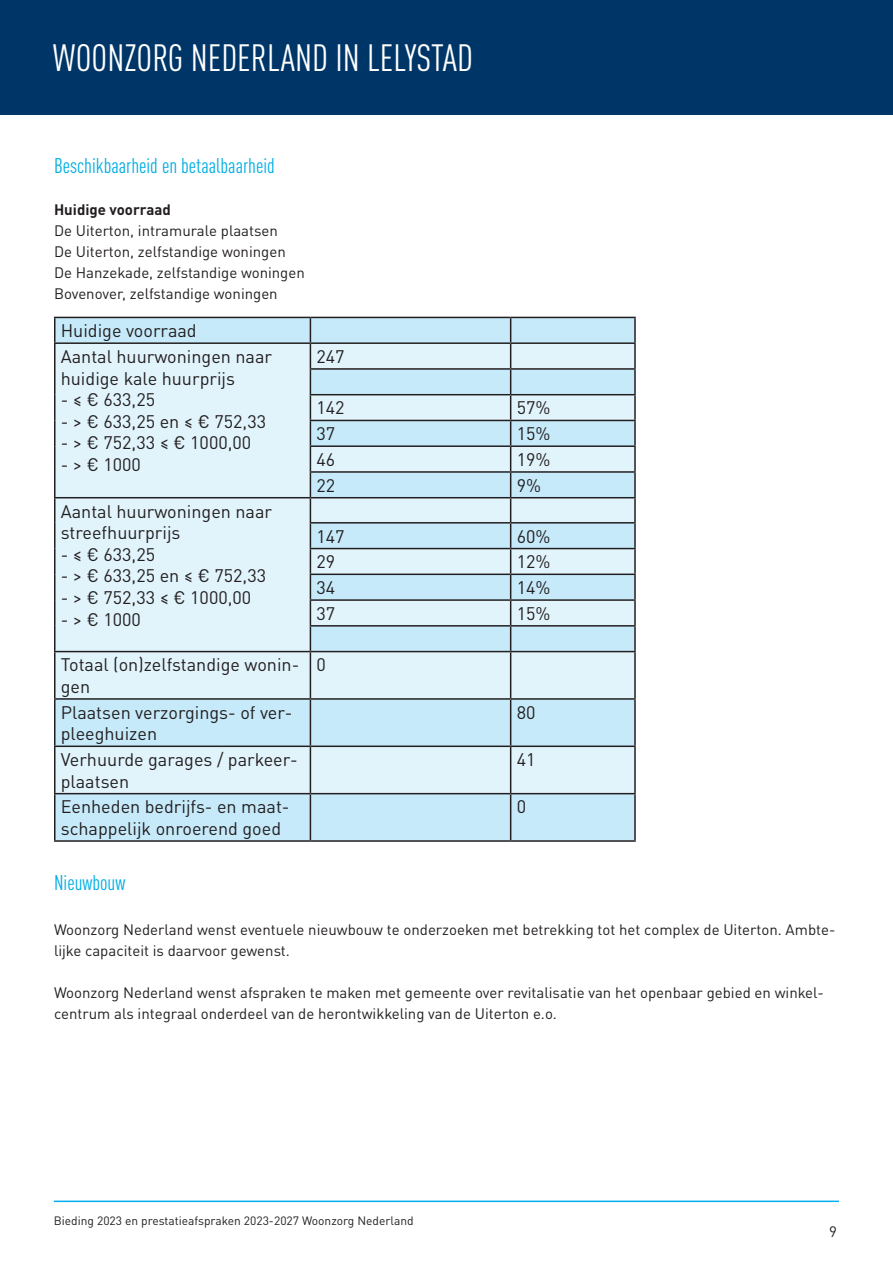
<style>
.page{position:relative;width:893px;height:1263px;background:#fff}
.page>*{position:absolute;margin:0;border:0;box-sizing:border-box;transform-origin:0 0}
.t1{font:condensed 37.5px "DIN Pro";color:#fff}
.t2{font:condensed 21px "DIN Pro";color:#00aee5}
.t3{font:18px/21.6px "DIN Pro";color:#231f20}
.t4{font:15px/21px "DIN Pro";color:#231f20}
.t5{font:700 15px "DIN Pro";color:#231f20}
.t6{font:12px "DIN Pro";color:#231f20}
</style>
<div class="page">
<hr style="left:54px;top:1200px;width:785px;height:2px;background:#00aeef">
<div style="left:0;top:0;width:893px;height:114px;background:#003667"></div>
<div style="left:56px;top:318px;width:578px;height:522px;background:#c6eafa"></div>
<svg style="left:56px;top:344px;width:578px;height:449px;background:#d7effa"></svg>
<hr style="left:54px;top:317px;width:256px;height:1px;background:#231f20">
<hr style="left:54px;top:318px;width:2px;height:24px;background:#231f20">
<hr style="left:310px;top:317px;width:201px;height:1px;background:#231f20">
<hr style="left:511px;top:317px;width:125px;height:1px;background:#231f20">
<hr style="left:634px;top:318px;width:2px;height:24px;background:#231f20">
<hr style="left:54px;top:342px;width:256px;height:2px;background:#231f20">
<hr style="left:54px;top:344px;width:2px;height:25px;background:#231f20">
<hr style="left:310px;top:342px;width:201px;height:2px;background:#231f20">
<hr style="left:511px;top:342px;width:125px;height:2px;background:#231f20">
<hr style="left:634px;top:344px;width:2px;height:24px;background:#231f20">
<hr style="left:54px;top:369px;width:2px;height:26px;background:#231f20">
<hr style="left:310px;top:368px;width:201px;height:2px;background:#231f20">
<hr style="left:511px;top:368px;width:125px;height:2px;background:#231f20">
<hr style="left:634px;top:370px;width:2px;height:24px;background:#231f20">
<hr style="left:54px;top:395px;width:2px;height:25px;background:#231f20">
<hr style="left:310px;top:394px;width:201px;height:1px;background:#231f20">
<hr style="left:511px;top:394px;width:125px;height:1px;background:#231f20">
<hr style="left:634px;top:395px;width:2px;height:25px;background:#231f20">
<hr style="left:54px;top:420px;width:2px;height:26px;background:#231f20">
<hr style="left:310px;top:420px;width:201px;height:1px;background:#231f20">
<hr style="left:511px;top:420px;width:125px;height:1px;background:#231f20">
<hr style="left:634px;top:421px;width:2px;height:24px;background:#231f20">
<hr style="left:54px;top:446px;width:2px;height:26px;background:#231f20">
<hr style="left:310px;top:445px;width:201px;height:2px;background:#231f20">
<hr style="left:511px;top:445px;width:125px;height:2px;background:#231f20">
<hr style="left:634px;top:447px;width:2px;height:24px;background:#231f20">
<hr style="left:54px;top:472px;width:2px;height:25px;background:#231f20">
<hr style="left:310px;top:471px;width:201px;height:2px;background:#231f20">
<hr style="left:511px;top:471px;width:125px;height:2px;background:#231f20">
<hr style="left:634px;top:473px;width:2px;height:24px;background:#231f20">
<hr style="left:54px;top:497px;width:256px;height:1px;background:#231f20">
<hr style="left:54px;top:498px;width:2px;height:25px;background:#231f20">
<hr style="left:310px;top:497px;width:201px;height:1px;background:#231f20">
<hr style="left:511px;top:497px;width:125px;height:1px;background:#231f20">
<hr style="left:634px;top:498px;width:2px;height:24px;background:#231f20">
<hr style="left:54px;top:523px;width:2px;height:25px;background:#231f20">
<hr style="left:310px;top:522px;width:201px;height:1px;background:#231f20">
<hr style="left:511px;top:522px;width:125px;height:1px;background:#231f20">
<hr style="left:634px;top:523px;width:2px;height:25px;background:#231f20">
<hr style="left:54px;top:548px;width:2px;height:26px;background:#231f20">
<hr style="left:310px;top:548px;width:201px;height:1px;background:#231f20">
<hr style="left:511px;top:548px;width:125px;height:1px;background:#231f20">
<hr style="left:634px;top:549px;width:2px;height:24px;background:#231f20">
<hr style="left:54px;top:574px;width:2px;height:26px;background:#231f20">
<hr style="left:310px;top:573px;width:201px;height:2px;background:#231f20">
<hr style="left:511px;top:573px;width:125px;height:2px;background:#231f20">
<hr style="left:634px;top:575px;width:2px;height:24px;background:#231f20">
<hr style="left:54px;top:600px;width:2px;height:26px;background:#231f20">
<hr style="left:310px;top:599px;width:201px;height:2px;background:#231f20">
<hr style="left:511px;top:599px;width:125px;height:2px;background:#231f20">
<hr style="left:634px;top:601px;width:2px;height:24px;background:#231f20">
<hr style="left:54px;top:626px;width:2px;height:25px;background:#231f20">
<hr style="left:310px;top:625px;width:201px;height:2px;background:#231f20">
<svg style="left:310px;top:318px;width:1px;height:333px"></svg>
<hr style="left:511px;top:625px;width:125px;height:2px;background:#231f20">
<svg style="left:510px;top:318px;width:1px;height:333px"></svg>
<hr style="left:634px;top:627px;width:2px;height:24px;background:#231f20">
<hr style="left:54px;top:651px;width:256px;height:1px;background:#231f20">
<hr style="left:54px;top:652px;width:2px;height:46px;background:#231f20">
<hr style="left:310px;top:651px;width:201px;height:1px;background:#231f20">
<hr style="left:310px;top:652px;width:1px;height:46px;background:#231f20">
<hr style="left:511px;top:651px;width:125px;height:1px;background:#231f20">
<hr style="left:510px;top:652px;width:1px;height:46px;background:#231f20">
<hr style="left:634px;top:652px;width:2px;height:46px;background:#231f20">
<hr style="left:54px;top:698px;width:256px;height:2px;background:#231f20">
<hr style="left:54px;top:700px;width:2px;height:45px;background:#231f20">
<hr style="left:310px;top:698px;width:201px;height:2px;background:#231f20">
<hr style="left:310px;top:700px;width:1px;height:45px;background:#231f20">
<hr style="left:511px;top:698px;width:125px;height:2px;background:#231f20">
<hr style="left:510px;top:700px;width:1px;height:45px;background:#231f20">
<hr style="left:634px;top:700px;width:2px;height:45px;background:#231f20">
<hr style="left:54px;top:745px;width:256px;height:2px;background:#231f20">
<hr style="left:54px;top:747px;width:2px;height:46px;background:#231f20">
<hr style="left:310px;top:745px;width:201px;height:2px;background:#231f20">
<hr style="left:310px;top:747px;width:1px;height:46px;background:#231f20">
<hr style="left:511px;top:745px;width:125px;height:2px;background:#231f20">
<hr style="left:510px;top:747px;width:1px;height:46px;background:#231f20">
<hr style="left:634px;top:747px;width:2px;height:46px;background:#231f20">
<hr style="left:54px;top:793px;width:256px;height:1px;background:#231f20">
<hr style="left:54px;top:794px;width:2px;height:46px;background:#231f20">
<hr style="left:310px;top:793px;width:201px;height:1px;background:#231f20">
<hr style="left:310px;top:794px;width:1px;height:46px;background:#231f20">
<hr style="left:511px;top:793px;width:125px;height:1px;background:#231f20">
<hr style="left:510px;top:794px;width:1px;height:46px;background:#231f20">
<hr style="left:634px;top:794px;width:2px;height:46px;background:#231f20">
<hr style="left:54px;top:840px;width:256px;height:2px;background:#231f20">
<hr style="left:310px;top:840px;width:201px;height:2px;background:#231f20">
<hr style="left:511px;top:840px;width:125px;height:2px;background:#231f20">
<h1 class="t1" style="left:53px;top:31px;width:421px">WOONZORG NEDERLAND IN LELYSTAD</h1>
<h2 class="t2" style="left:54px;top:150px;width:222px">Beschikbaarheid en betaalbaarheid</h2>
<p class="t5" style="left:54px;top:197px;width:119px">Huidige voorraad</p>
<p class="t4" style="left:54px;top:219px;width:252px">De Uiterton, intramurale plaatsen<br>De Uiterton, zelfstandige woningen De Hanzekade, zelfstandige woningen Bovenover, zelfstandige woningen</p>
<p class="t3" style="left:61px;top:316px;width:213px;line-height:25.8px">Huidige voorraad<br>Aantal huurwoningen naar</p>
<p class="t3" style="left:61px;top:365px;width:176px">huidige kale huurprijs</p>
<p class="t3" style="left:61px;top:387px;width:96px">- ≤ € 633,25</p>
<p class="t3" style="left:61px;top:409px;width:207px">- &gt; € 633,25 en ≤ € 752,33</p>
<p class="t3" style="left:61px;top:430px;width:192px">- &gt; € 752,33 ≤ € 1000,00</p>
<p class="t3" style="left:61px;top:452px;width:82px">- &gt; € 1000</p>
<p class="t3" style="left:61px;top:498px;width:213px">Aantal huurwoningen naar streefhuurprijs</p>
<p class="t3" style="left:61px;top:542px;width:96px">- ≤ € 633,25</p>
<p class="t3" style="left:61px;top:563px;width:207px">- &gt; € 633,25 en ≤ € 752,33</p>
<p class="t3" style="left:61px;top:585px;width:192px">- &gt; € 752,33 ≤ € 1000,00</p>
<p class="t3" style="left:61px;top:606px;width:82px">- &gt; € 1000</p>
<p class="t3" style="left:316px;top:344px;width:30px">247</p>
<p class="t3" style="left:316px;top:395px;width:30px">142</p>
<p class="t3" style="left:517px;top:395px;width:35px">57%</p>
<p class="t3" style="left:316px;top:421px;width:20px">37</p>
<p class="t3" style="left:517px;top:421px;width:35px">15%</p>
<p class="t3" style="left:316px;top:447px;width:20px">46</p>
<p class="t3" style="left:517px;top:447px;width:35px">19%</p>
<p class="t3" style="left:316px;top:473px;width:20px">22</p>
<p class="t3" style="left:517px;top:473px;width:26px">9%</p>
<p class="t3" style="left:316px;top:523px;width:30px">147</p>
<p class="t3" style="left:517px;top:523px;width:35px">60%</p>
<p class="t3" style="left:316px;top:549px;width:20px">29</p>
<p class="t3" style="left:517px;top:549px;width:35px">12%</p>
<p class="t3" style="left:316px;top:575px;width:20px">34</p>
<p class="t3" style="left:517px;top:575px;width:35px">14%</p>
<p class="t3" style="left:316px;top:601px;width:20px">37</p>
<p class="t3" style="left:517px;top:601px;width:35px">15%</p>
<p class="t3" style="left:61px;top:652px;width:240px">Totaal (on)zelfstandige wonin&shy;gen</p>
<p class="t3" style="left:316px;top:652px;width:11px">0</p>
<p class="t3" style="left:61px;top:700px;width:233px">Plaatsen verzorgings- of ver&shy;pleeghuizen</p>
<p class="t3" style="left:517px;top:700px;width:20px">80</p>
<p class="t3" style="left:61px;top:747px;width:239px">Verhuurde garages / parkeer&shy;plaatsen</p>
<p class="t3" style="left:517px;top:747px;width:20px">41</p>
<p class="t3" style="left:61px;top:794px;width:230px">Eenheden bedrijfs- en maat&shy;schappelijk onroerend goed</p>
<p class="t3" style="left:517px;top:794px;width:11px">0</p>
<h2 class="t2" style="left:54px;top:868px;width:73px">Nieuwbouw</h2>
<p class="t4" style="left:54px;top:918px;width:783px">Woonzorg Nederland wenst eventuele nieuwbouw te onderzoeken met betrekking tot het complex de Uiterton. Ambte&shy;lijke capaciteit is daarvoor gewenst.</p>
<p class="t4" style="left:54px;top:981px;width:771px">Woonzorg Nederland wenst afspraken te maken met gemeente over revitalisatie van het openbaar gebied en winkel&shy;centrum als integraal onderdeel van de herontwikkeling van de Uiterton e.o.</p>
<p class="t6" style="left:54px;top:1211px;width:361px">Bieding 2023 en prestatieafspraken 2023-2027 Woonzorg Nederland</p>
<p class="t4" style="left:829px;top:1219px;width:9px">9</p>
</div>
